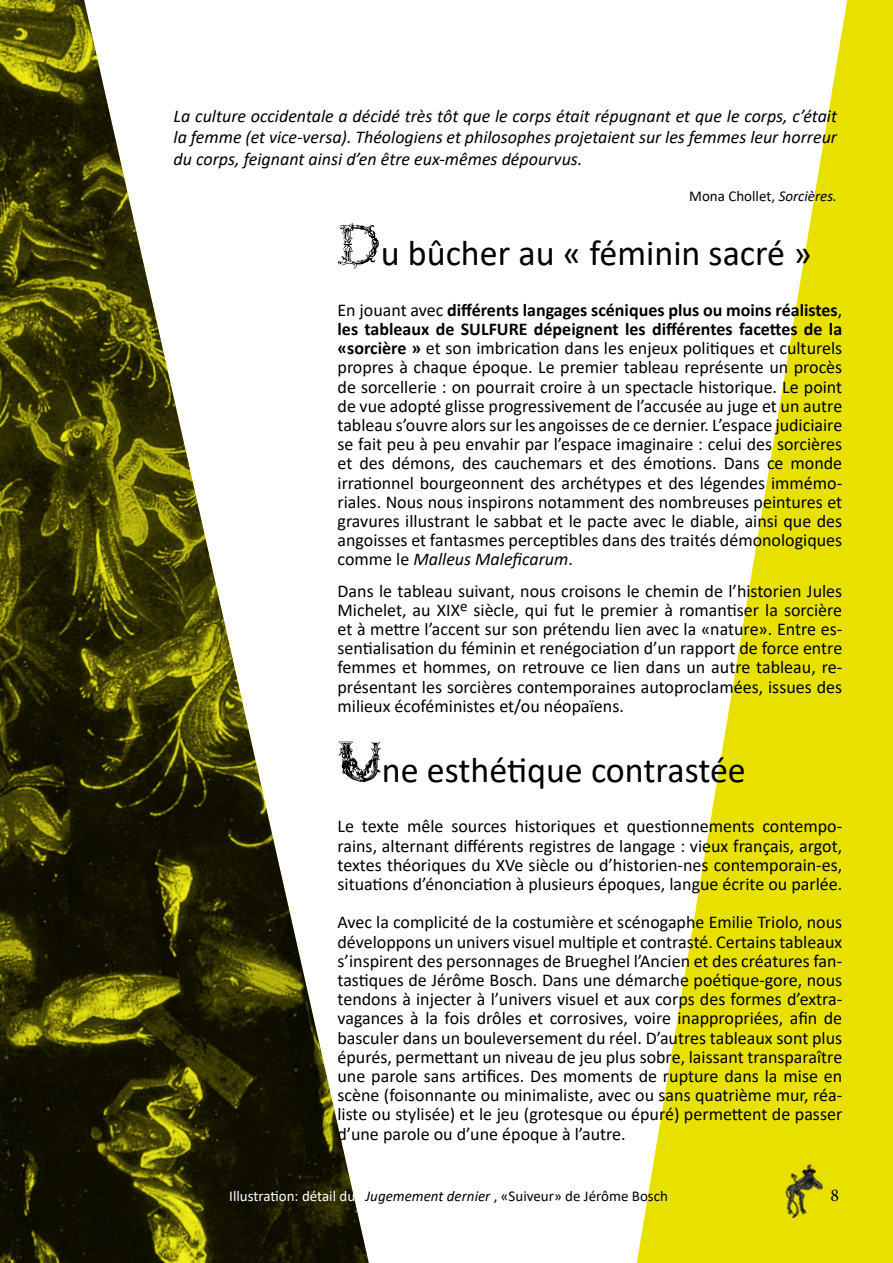
<style>
.page{position:relative;width:893px;height:1263px;background:#fff}
.page>*{position:absolute;margin:0;border:0;box-sizing:border-box;transform-origin:0 0}
.t1{font:36px "Calibri";color:#000}
.t2{font:18px/19.2px "Calibri";color:#000;text-align:justify}
.t3{font:italic 18px/21.6px "Calibri";color:#000;text-align:justify}
.t4{font:18px "Minion Pro";color:#000}
.t5{font:15px "Calibri";color:#000}
.s1{font-style:italic}
.s2{font-family:"British Museum";font-size:54px}
.s3{font-weight:700}
.s4{color:#fff}
</style>
<div class="page">
<svg style="left:637px;top:0;width:256px;height:1263px;fill:#e8e100"></svg>
<img style="left:782px;top:1163px;width:68px;height:54px">
<img style="left:0;top:0;width:369px;height:1263px">
<p class="t3" style="left:174px;top:104px;width:665px">La culture occidentale a décidé très tôt que le corps était répugnant et que le corps, c’était la femme (et vice-versa). Théologiens et philosophes projetaient sur les femmes leur horreur du corps, feignant ainsi d’en être eux-mêmes dépourvus.</p>
<p class="t5" style="left:689px;top:185px;width:149px">Mona Chollet, <span class="s1">Sorcières.</span></p>
<h1 class="t1" style="left:338px;top:228px;width:476px"><span class="s2">D</span>u bûcher au « féminin sacré »</h1>
<p class="t2" style="left:337px;top:300px;width:506px">En jouant avec <span class="s3">différents langages scéniques plus ou moins réalistes</span>, <span class="s3">les tableaux de SULFURE dépeignent les différentes facettes de la «sorcière »</span> et son imbrication dans les enjeux politiques et culturels propres à chaque époque. Le premier tableau représente un procès de sorcellerie : on pourrait croire à un spectacle historique. Le point de vue adopté glisse progressivement de l’accusée au juge et un autre tableau s’ouvre alors sur les angoisses de ce dernier. L’espace judiciaire se fait peu à peu envahir par l’espace imaginaire : celui des sorcières et des démons, des cauchemars et des émotions. Dans ce monde irrationnel bourgeonnent des archétypes et des légendes immémo&shy;riales. Nous nous inspirons notamment des nombreuses peintures et gravures illustrant le sabbat et le pacte avec le diable, ainsi que des angoisses et fantasmes perceptibles dans des traités démonologiques comme le <span class="s1">Malleus Maleficarum</span>.</p>
<p class="t2" style="left:338px;top:581px;width:506px">Dans le tableau suivant, nous croisons le chemin de l’historien Jules Michelet, au XIX<sup>e</sup> siècle, qui fut le premier à romantiser la sorcière et à mettre l’accent sur son prétendu lien avec la «nature». Entre es&shy;sentialisation du féminin et renégociation d’un rapport de force entre femmes et hommes, on retrouve ce lien dans un autre tableau, re&shy;présentant les sorcières contemporaines autoproclamées, issues des milieux écoféministes et/ou néopaïens.</p>
<h1 class="t1" style="left:338px;top:745px;width:410px"><span class="s2">U</span>ne esthétique contrastée</h1>
<p class="t2" style="left:337px;top:816px;width:506px">Le texte mêle sources historiques et questionnements contempo&shy;rains, alternant différents registres de langage : vieux français, argot, textes théoriques du XVe siècle ou d’historien-nes contemporain-es, situations d’énonciation à plusieurs époques, langue écrite ou parlée.</p>
<p class="t2" style="left:337px;top:912px;width:506px">Avec la complicité de la costumière et scénogaphe Emilie Triolo, nous développons un univers visuel multiple et contrasté. Certains tableaux s’inspirent des personnages de Brueghel l’Ancien et des créatures fan&shy;tastiques de Jérôme Bosch. Dans une démarche poétique-gore, nous tendons à injecter à l’univers visuel et aux corps des formes d’extra&shy;vagances à la fois drôles et corrosives, voire inappropriées, afin de basculer dans un bouleversement du réel. D’autres tableaux sont plus épurés, permettant un niveau de jeu plus sobre, laissant transparaître une parole sans artifices. Des moments de rupture dans la mise en scène (foisonnante ou minimaliste, avec ou sans quatrième mur, réa&shy;liste ou stylisée) et le jeu (grotesque ou épuré) permettent de passer d’une parole ou d’une époque à l’autre.</p>
<p class="t5" style="left:229px;top:1185px;width:440px"><span class="s4">Illustration: détail du</span> <span class="s1">Jugemement dernier</span> , «Suiveur» de Jérôme Bosch</p>
<p class="t4" style="left:830px;top:1183px;width:10px">8</p>
</div>
